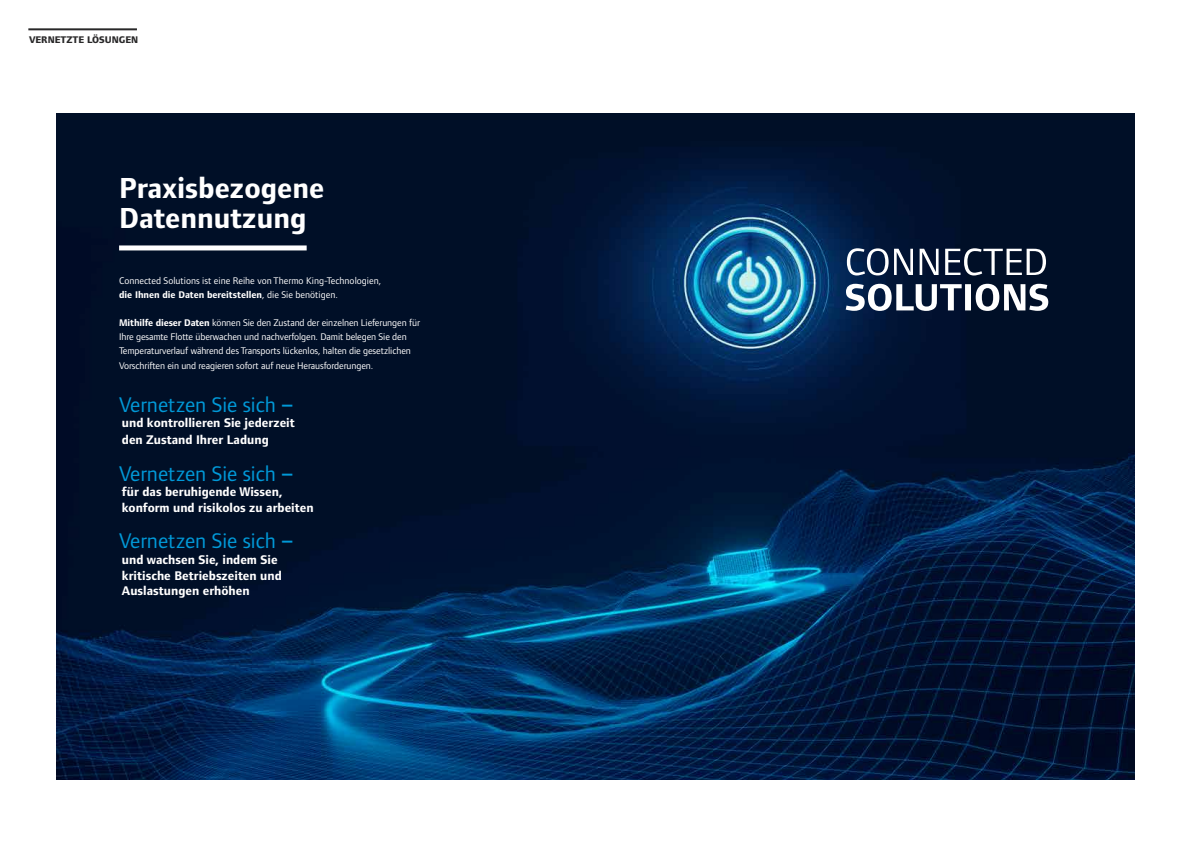
<style>
.page{position:relative;width:1191px;height:842px;background:#fff}
.page>*{position:absolute;margin:0;border:0;box-sizing:border-box;transform-origin:0 0}
.t1{font:700 30px/30px "Foundry Form Sans";color:#fff}
.t2{font:22px "Foundry Form Sans";color:#0099d8}
.t3{font:700 13px/15.6px "Foundry Form Sans";color:#fff}
.t4{font:10px/14.2px "Foundry Form Sans";letter-spacing:-.01em;color:#fff}
.t5{font:800 10px "Foundry Form Sans";color:#292829}
.s1{font-weight:700}
.s2{font-weight:600}
</style>
<div class="page">
<hr style="left:28px;top:28px;width:109px;height:2px;background:#292829">
<img style="left:57px;top:113px;width:1077px;height:667px">
<div style="left:119px;top:245px;width:188px;height:5px;background:#fff"></div>
<svg style="left:845px;top:284px;width:203px;height:27px"></svg>
<svg style="left:847px;top:248px;width:199px;height:27px"></svg>
<p class="t5" style="left:29px;top:34px;width:111px">VERNETZTE LÖSUNGEN</p>
<h1 class="t1" style="left:119px;top:174px;width:207px">Praxisbezogene<br>Datennutzung</h1>
<p class="t4" style="left:119px;top:273px;width:264px">Connected Solutions ist eine Reihe von Thermo King-Technologien, <span class="s1">die Ihnen die Daten bereitstellen</span>, die Sie benötigen.</p>
<p class="t4" style="left:119px;top:316px;width:302px"><span class="s1">Mithilfe dieser Daten</span> können Sie den Zustand der einzelnen Lieferungen für Ihre gesamte Flotte überwachen und nachverfolgen. Damit belegen Sie den Temperaturverlauf während des Transports lückenlos, halten die gesetzlichen Vorschriften ein und reagieren sofort auf neue Herausforderungen.</p>
<h2 class="t2" style="left:119px;top:391px;width:175px">Vernetzen Sie sich <span class="s2">–</span></h2>
<h3 class="t3" style="left:122px;top:415px;width:174px;line-height:16.8px">und kontrollieren Sie jederzeit den Zustand Ihrer Ladung</h3>
<h2 class="t2" style="left:119px;top:460px;width:175px">Vernetzen Sie sich <span class="s2">–</span></h2>
<h3 class="t3" style="left:122px;top:484px;width:193px">für das beruhigende Wissen, konform und risikolos zu arbeiten</h3>
<h2 class="t2" style="left:119px;top:528px;width:175px">Vernetzen Sie sich <span class="s2">–</span></h2>
<h3 class="t3" style="left:122px;top:552px;width:161px">und wachsen Sie, indem Sie kritische Betriebszeiten und<br>Auslastungen erhöhen</h3>
</div>
